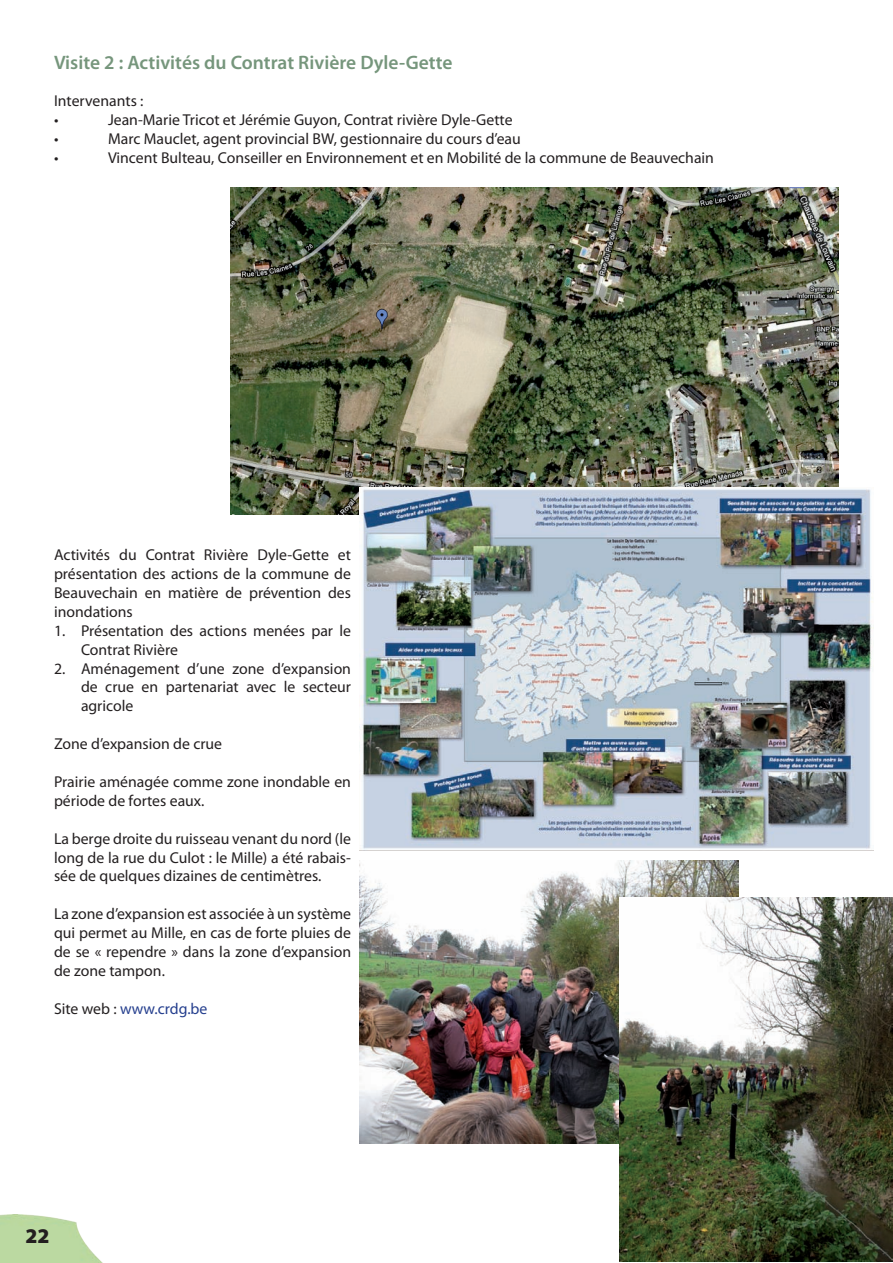
<style>
.page{position:relative;width:893px;height:1263px;background:#fff}
.page>*{position:absolute;margin:0;border:0;box-sizing:border-box;transform-origin:0 0}
.t1{font:900 21px "Myriad Pro";color:#231f20}
.t2{font:600 19.5px "Myriad Pro";color:#76967c}
.t3{font:15.75px/18.9px "Myriad Pro";color:#231f20;text-align:justify}
.t4{font:15.75px "Myriad Pro";color:#253f8e}
.s1{color:#231f20}
</style>
<div class="page">
<img style="left:0;top:1215px;width:103px;height:48px">
<img style="left:231px;top:187px;width:608px;height:328px">
<img style="left:360px;top:488px;width:513px;height:362px">
<img style="left:360px;top:860px;width:378px;height:284px">
<img style="left:620px;top:898px;width:273px;height:364px">
<p class="t2" style="left:54px;top:50px;width:400px">Visite 2 : Activités du Contrat Rivière Dyle-Gette</p>
<p class="t3" style="left:54px;top:91px;width:91px">Intervenants : •</p>
<p class="t3" style="left:108px;top:110px;width:406px">Jean-Marie Tricot et Jérémie Guyon, Contrat rivière Dyle-Gette</p>
<p class="t3" style="left:54px;top:129px;width:6px">•</p>
<p class="t3" style="left:108px;top:129px;width:414px">Marc Mauclet, agent provincial BW, gestionnaire du cours d’eau</p>
<p class="t3" style="left:54px;top:148px;width:6px">•</p>
<p class="t3" style="left:108px;top:148px;width:607px">Vincent Bulteau, Conseiller en Environnement et en Mobilité de la commune de Beauvechain</p>
<p class="t3" style="left:54px;top:545px;width:299px">Activités du Contrat Rivière Dyle-Gette et présentation des actions de la commune de Beauvechain en matière de prévention des inondations</p>
<p class="t3" style="left:81px;top:621px;width:272px;text-indent:-27px">1. Présentation des actions menées par le<br>Contrat Rivière</p>
<p class="t3" style="left:81px;top:658px;width:272px;text-indent:-27px">2. Aménagement d’une zone d’expansion de crue en partenariat avec le secteur agricole</p>
<p class="t3" style="left:54px;top:734px;width:170px">Zone d’expansion de crue</p>
<p class="t3" style="left:54px;top:772px;width:299px">Prairie aménagée comme zone inondable en période de fortes eaux.</p>
<p class="t3" style="left:54px;top:829px;width:299px">La berge droite du ruisseau venant du nord (le long de la rue du Culot : le Mille) a été rabais&shy;sée de quelques dizaines de centimètres.</p>
<p class="t3" style="left:54px;top:904px;width:299px">La zone d’expansion est associée à un système qui permet au Mille, en cas de forte pluies de de se « rependre » dans la zone d’expansion de zone tampon.</p>
<p class="t4" style="left:54px;top:999px;width:155px"><span class="s1">Site web :</span> www.crdg.be</p>
<h1 class="t1" style="left:25px;top:1224px;width:26px">22</h1>
</div>
